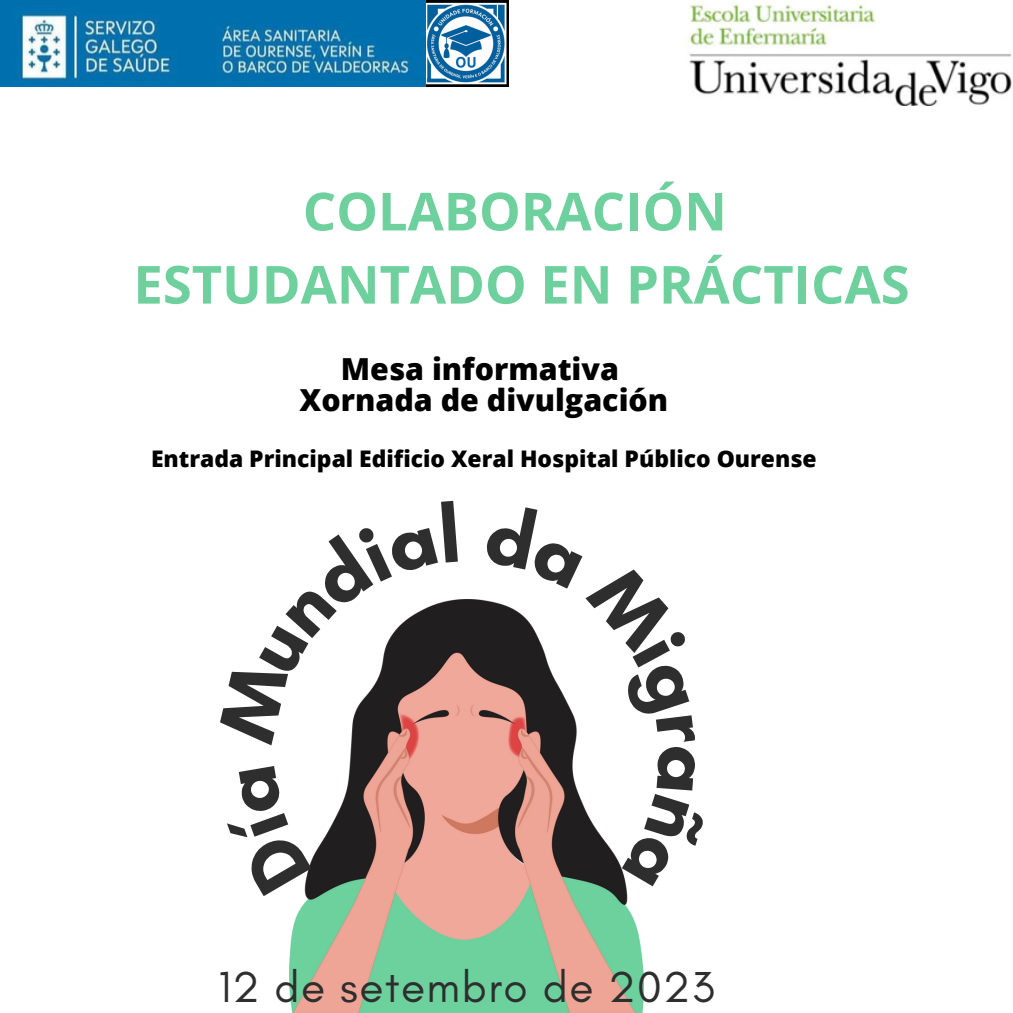
<style>
.page{position:relative;width:1013px;height:1013px;background:#fff}
.page>*{position:absolute;margin:0;border:0;box-sizing:border-box;transform-origin:0 0}
.t1{font:700 52.5px "Open Sans";color:#6ed09d}
.t2{font:44.12px "Glacial Indifference";letter-spacing:.035em;color:#2e2e2e}
.t3{font:800 30.38px "Open Sans";color:#000}
.t4{font:800 22.88px "Open Sans";color:#000}
</style>
<div class="page">
<img style="left:290px;top:599px;width:353px;height:413px">
<img style="left:685px;top:1px;width:327px;height:104px">
<img style="left:426px;top:0;width:82px;height:86px">
<img style="left:0;top:0;width:426px;height:86px">
<svg style="left:290px;top:765px;width:21px;height:131px"></svg>
<svg style="left:290px;top:599px;width:168px;height:146px"></svg>
<svg style="left:483px;top:599px;width:160px;height:288px"></svg>
<p class="t1" style="left:303px;top:174px;width:425px">COLABORACIÓN</p>
<p class="t1" style="left:133px;top:247px;width:777px">ESTUDANTADO EN PRÁCTICAS</p>
<p class="t3" style="left:341px;top:347px;width:279px">Mesa informativa</p>
<p class="t3" style="left:299px;top:378px;width:370px">Xornada de divulgación</p>
<p class="t4" style="left:151px;top:442px;width:667px">Entrada Principal Edificio Xeral Hospital Público Ourense</p>
<p class="t2" style="left:218px;top:960px;width:498px">12 de setembro de 2023</p>
</div>
